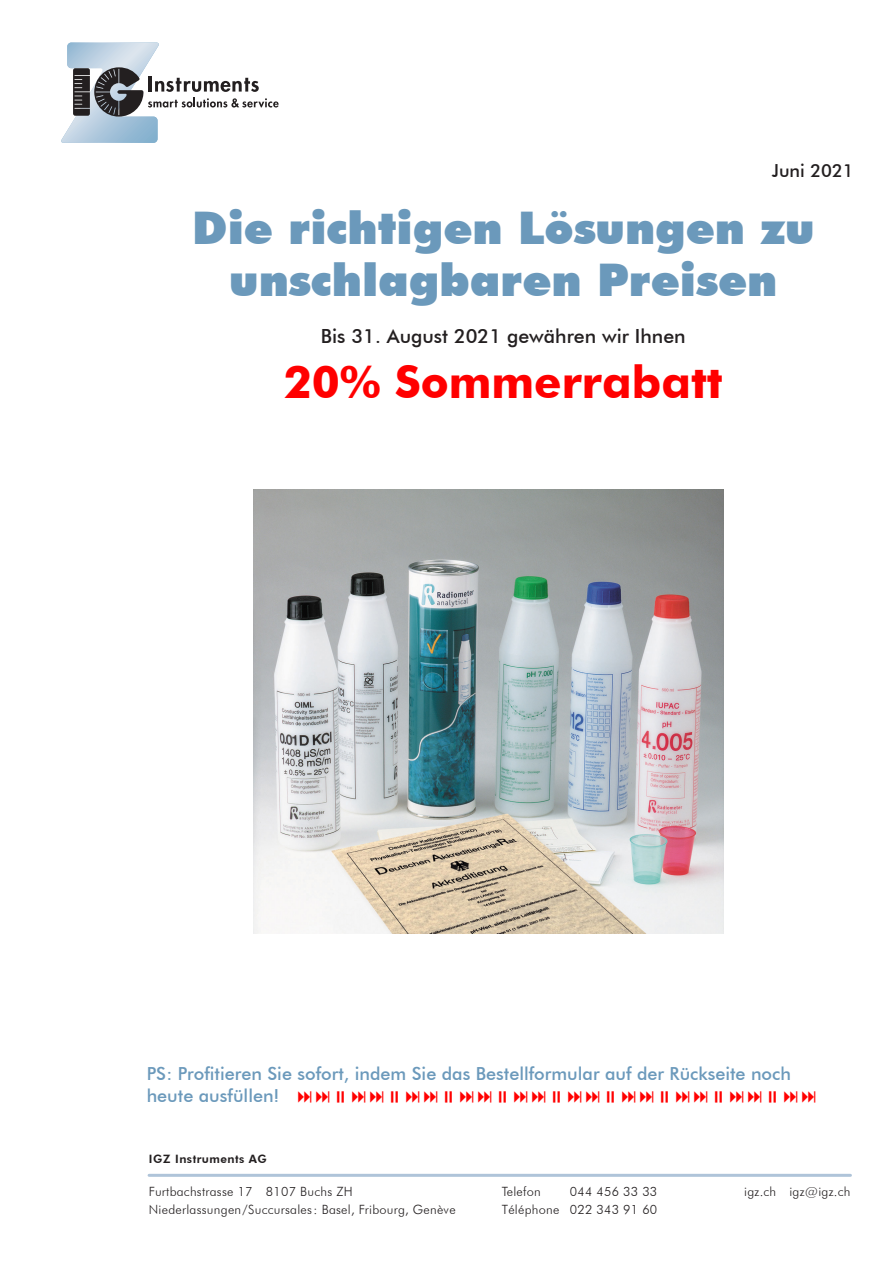
<style>
.page{position:relative;width:893px;height:1263px;background:#fff}
.page>*{position:absolute;margin:0;border:0;box-sizing:border-box;transform-origin:0 0}
.t1{font:900 45px/52.5px "Futura BT";color:#6b99bb;text-align:center}
.t2{font:700 45px "Futura BT";color:#f00}
.t3{font:500 19.5px "Futura BT";color:#231f20}
.t4{font:500 18px "Futura BT";color:#6b99bb}
.t5{font:500 18px "Futura BT";color:#231f20}
.t6{font:300 12.75px "Futura BT";letter-spacing:.02em;color:#231f20}
.t7{font:800 11.55px "Futura BT";letter-spacing:.04em;color:#231f20}
</style>
<div class="page">
<svg style="left:61px;top:43px;width:218px;height:100px"></svg>
<hr style="left:149px;top:1174px;width:701px;height:3px;background:#afc4d9">
<img style="left:254px;top:490px;width:469px;height:443px">
<p class="t5" style="left:772px;top:159px;width:83px">Juni 2021</p>
<p class="t1" style="left:192px;top:201px;width:624px">Die richtigen Lösungen zu unschlagbaren Preisen</p>
<p class="t3" style="left:321px;top:324px;width:366px">Bis 31. August 2021 gewähren wir Ihnen</p>
<p class="t2" style="left:284px;top:355px;width:441px">20% Sommerrabatt</p>
<p class="t4" style="left:147px;top:1062px;width:646px">PS: Profitieren Sie sofort, indem Sie das Bestellformular auf der Rückseite noch</p>
<p class="t4" style="left:147px;top:1085px;width:134px">heute ausfüllen!</p>
<p class="t7" style="left:149px;top:1151px;width:120px">IGZ Instruments AG</p>
<p class="t6" style="left:149px;top:1183px;width:205px">Furtbachstrasse 17 8107 Buchs ZH</p>
<p class="t6" style="left:502px;top:1183px;width:41px">Telefon</p>
<p class="t6" style="left:570px;top:1183px;width:89px">044 456 33 33</p>
<p class="t6" style="left:149px;top:1201px;width:308px">Niederlassungen/Succursales: Basel, Fribourg, Genève</p>
<p class="t6" style="left:502px;top:1201px;width:157px">Téléphone 022 343 91 60</p>
<p class="t6" style="left:744px;top:1183px;width:108px">igz.ch igz@igz.ch</p>
</div>
